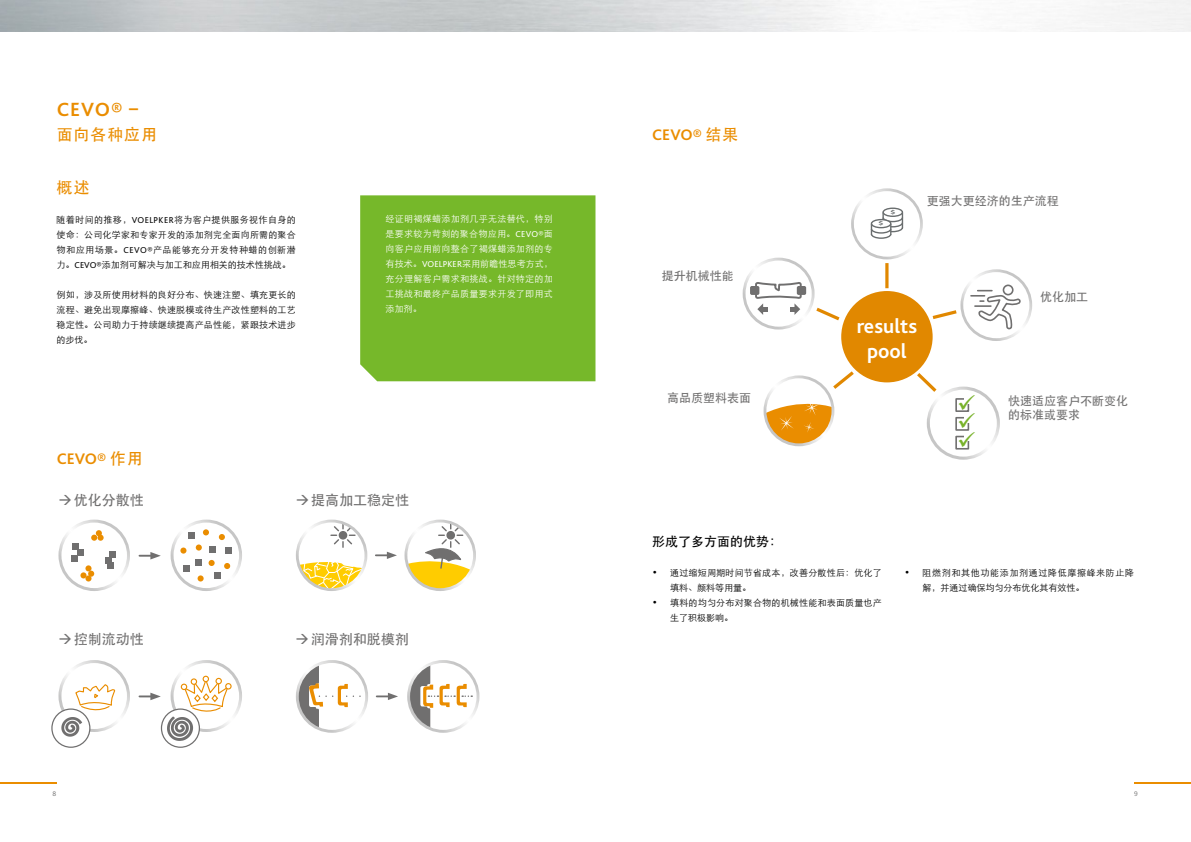
<style>
.page{position:relative;width:1191px;height:842px;background:#fff}
.page>*{position:absolute;margin:0;border:0;box-sizing:border-box;transform-origin:0 0}
.t1{font:23.6px/18.8px "Wingdings";color:#78b22b;text-align:justify}
.t2{font:700 21px/25.1px "Bliss 2";color:#fff;text-align:center}
.t3{font:700 20px "Bliss 2";color:#ea8d00}
.t4{font:700 16px "Bliss 2";color:#ea8d00}
.t5{font:500 16px "ST Heiti SC";letter-spacing:.05em;color:#ea8d00}
.t6{font:500 14px "ST Heiti SC";color:#706f6f}
.t7{font:500 13px "ST Heiti SC";color:#000}
.t8{font:500 12px/14px "ST Heiti SC";color:#706f6f}
.t9{font:300 9px/15px "ST Heiti SC";letter-spacing:.025em;color:#000;text-align:justify}
.t10{font:300 9px/15px "ST Heiti SC";letter-spacing:.035em;color:#fff;text-align:justify}
.t11{font:300 9px/15px "ST Heiti SC";letter-spacing:.07em;color:#000}
.t12{font:300 7px "Bliss 2";color:#706f6f}
.t13{font:700 5.6px "Bliss 2";color:#696d6e;scale:1.85 1}
.s1{font-family:"Bliss 2";font-weight:400}
.s2{font-family:"ST Heiti SC";font-weight:500}
</style>
<div class="page">
<svg style="left:331px;top:523px;width:24px;height:24px"></svg>
<svg style="left:297px;top:562px;width:66px;height:28px"></svg>
<div style="left:296px;top:520px;width:71px;height:71px;border:3px solid #fff;border-radius:50%"></div>
<svg style="left:139px;top:552px;width:22px;height:7px"></svg>
<div style="left:171px;top:520px;width:71px;height:71px;border:3px solid #fff;border-radius:50%"></div>
<div style="left:58px;top:520px;width:72px;height:71px;border:3px solid #fff;border-radius:50%"></div>
<svg style="left:203px;top:529px;width:6px;height:6px"></svg>
<svg style="left:219px;top:534px;width:6px;height:6px"></svg>
<div style="left:80px;top:572px;width:7px;height:6px;background:#ea8d00;border-radius:50%"></div>
<svg style="left:210px;top:546px;width:6px;height:6px"></svg>
<div style="left:196px;top:544px;width:6px;height:7px;background:#ea8d00;border-radius:50%"></div>
<div style="left:180px;top:547px;width:6px;height:7px;background:#ea8d00;border-radius:50%"></div>
<div style="left:208px;top:560px;width:7px;height:6px;background:#ea8d00;border-radius:50%"></div>
<svg style="left:91px;top:530px;width:13px;height:11px"></svg>
<div style="left:106px;top:557px;width:6px;height:7px;background:#706f6f"></div>
<svg style="left:108px;top:551px;width:7px;height:17px"></svg>
<div style="left:197px;top:575px;width:7px;height:6px;background:#ea8d00;border-radius:50%"></div>
<div style="left:85px;top:575px;width:7px;height:6px;background:#ea8d00;border-radius:50%"></div>
<svg style="left:183px;top:566px;width:6px;height:6px"></svg>
<svg style="left:88px;top:571px;width:6px;height:6px"></svg>
<svg style="left:214px;top:563px;width:16px;height:15px"></svg>
<div style="left:85px;top:565px;width:7px;height:6px;background:#ea8d00;border-radius:50%"></div>
<svg style="left:196px;top:560px;width:6px;height:6px"></svg>
<svg style="left:188px;top:532px;width:6px;height:6px"></svg>
<svg style="left:71px;top:543px;width:12px;height:18px"></svg>
<div style="left:225px;top:547px;width:6px;height:7px;background:#706f6f"></div>
<svg style="left:139px;top:693px;width:22px;height:7px"></svg>
<div style="left:171px;top:660px;width:71px;height:72px;border:3px solid #fff;border-radius:50%"></div>
<div style="left:58px;top:660px;width:72px;height:72px;border:3px solid #fff;border-radius:50%"></div>
<div style="left:225px;top:683px;width:7px;height:6px;border:1px solid #ea8d00;border-radius:50%"></div>
<svg style="left:161px;top:709px;width:38px;height:38px"></svg>
<div style="left:161px;top:708px;width:39px;height:40px;border:1px solid #706f6f;border-radius:50%"></div>
<svg style="left:167px;top:676px;width:64px;height:65px"></svg>
<div style="left:51px;top:708px;width:39px;height:40px;border:1px solid #706f6f;border-radius:50%"></div>
<svg style="left:61px;top:685px;width:54px;height:52px"></svg>
<svg style="left:376px;top:552px;width:21px;height:7px"></svg>
<div style="left:404px;top:520px;width:72px;height:71px;border:3px solid #fff;border-radius:50%"></div>
<svg style="left:406px;top:523px;width:68px;height:67px"></svg>
<svg style="left:408px;top:661px;width:70px;height:70px"></svg>
<div style="left:407px;top:660px;width:72px;height:73px;border:3px solid #fff;border-radius:50%"></div>
<div style="left:296px;top:660px;width:72px;height:73px;border:3px solid #fff;border-radius:50%"></div>
<svg style="left:377px;top:693px;width:21px;height:7px"></svg>
<svg style="left:408px;top:661px;width:64px;height:70px"></svg>
<svg style="left:297px;top:661px;width:66px;height:70px"></svg>
<div style="left:360px;top:195px;width:235px;height:186px;background:#76b82a"></div>
<div style="left:742px;top:258px;width:72px;height:72px;border:3px solid #fff;border-radius:50%"></div>
<div style="left:797px;top:286px;width:9px;height:9px;background:#706f6f;border-radius:2px"></div>
<div style="left:750px;top:286px;width:9px;height:9px;background:#706f6f;border-radius:2px"></div>
<svg style="left:755px;top:282px;width:47px;height:33px"></svg>
<div style="left:960px;top:269px;width:72px;height:72px;border:3px solid #fff;border-radius:50%"></div>
<div style="left:1002px;top:285px;width:11px;height:10px;border:2px solid #706f6f;border-radius:50%"></div>
<svg style="left:971px;top:290px;width:49px;height:40px"></svg>
<div style="left:851px;top:188px;width:71px;height:71px;border:3px solid #fff;border-radius:50%"></div>
<div style="left:882px;top:208px;width:21px;height:9px;border:1px solid #696d6e;border-radius:50%"></div>
<svg style="left:870px;top:213px;width:33px;height:26px"></svg>
<div style="left:841px;top:291px;width:91px;height:91px;background:#e18800;border-radius:50%"></div>
<div style="left:926px;top:387px;width:74px;height:73px;border:3px solid #fff;border-radius:50%"></div>
<div style="left:955px;top:398px;width:14px;height:14px;border:2px solid #706f6f"></div>
<div style="left:964px;top:397px;width:7px;height:6px;background:#fff"></div>
<div style="left:955px;top:417px;width:14px;height:14px;border:2px solid #706f6f"></div>
<div style="left:964px;top:416px;width:7px;height:6px;background:#fff"></div>
<div style="left:955px;top:436px;width:14px;height:14px;border:2px solid #706f6f"></div>
<div style="left:964px;top:435px;width:7px;height:6px;background:#fff"></div>
<hr style="left:885px;top:263px;width:3px;height:25px;background:#e18800">
<svg style="left:929px;top:310px;width:28px;height:11px"></svg>
<svg style="left:765px;top:368px;width:92px;height:77px"></svg>
<svg style="left:812px;top:305px;width:28px;height:16px"></svg>
<svg style="left:913px;top:370px;width:24px;height:22px"></svg>
<hr style="left:1134px;top:782px;width:57px;height:2px;background:#ea8d00">
<hr style="left:0;top:782px;width:57px;height:2px;background:#ea8d00">
<h3 class="t3" style="left:57px;top:97px;width:83px">CEVO® –</h3>
<h3 class="t5" style="left:57px;top:125px;width:101px">面向各种应用</h3>
<h3 class="t5" style="left:57px;top:178px;width:34px">概述</h3>
<p class="t9" style="left:57px;top:211px;width:241px">随着时间的推移，<span class="s1">VOELPKER</span>将为客户提供服务视作自身的使命：公司化学家和专家开发的添加剂完全面向所需的聚合物和应用场景。<span class="s1">CEVO®</span>产品能够充分开发特种蜡的创新潜力。<span class="s1">CEVO®</span>添加剂可解决与加工和应用相关的技术性挑战。</p>
<p class="t9" style="left:57px;top:286px;width:241px">例如，涉及所使用材料的良好分布、快速注塑、填充更长的流程、避免出现摩擦峰、快速脱模或待生产改性塑料的工艺稳定性。公司助力于持续继续提高产品性能，紧跟技术进步的步伐。</p>
<h3 class="t4" style="left:57px;top:448px;width:87px">CEVO® <span class="s2">作用</span></h3>
<p class="t10" style="left:386px;top:210px;width:169px">经证明褐煤蜡添加剂几乎无法替代，特别是要求较为苛刻的聚合物应用。<span class="s1">CEVO®</span>面向客户应用前向整合了褐煤蜡添加剂的专有技术。<span class="s1">VOELPKER</span>采用前瞻性思考方式，充分理解客户需求和挑战。针对特定的加工挑战和最终产品质量要求开发了即用式添加剂。</p>
<h3 class="t6" style="left:58px;top:493px;width:87px">→优化分散性</h3>
<h3 class="t6" style="left:58px;top:631px;width:87px">→控制流动性</h3>
<h3 class="t6" style="left:296px;top:493px;width:115px">→提高加工稳定性</h3>
<h3 class="t6" style="left:295px;top:631px;width:115px">→润滑剂和脱模剂</h3>
<h3 class="t4" style="left:652px;top:125px;width:87px">CEVO® <span class="s2">结果</span></h3>
<h3 class="t8" style="left:662px;top:269px;width:73px">提升机械性能</h3>
<h3 class="t8" style="left:667px;top:390px;width:85px">高品质塑料表面</h3>
<p class="t13" style="left:890px;top:208px;width:5px">$</p>
<p class="t13" style="left:878px;top:220px;width:5px">$</p>
<h3 class="t8" style="left:926px;top:193px;width:133px">更强大更经济的生产流程</h3>
<h2 class="t2" style="left:856px;top:313px;width:62px">results pool</h2>
<h3 class="t8" style="left:1040px;top:289px;width:49px">优化加工</h3>
<h1 class="t1" style="left:957px;top:395px;width:20px">✓ ✓ ✓</h1>
<h3 class="t8" style="left:1008px;top:393px;width:122px">快速适应客户不断变化的标准或要求</h3>
<h3 class="t7" style="left:652px;top:534px;width:131px">形成了多方面的优势：</h3>
<p class="t9" style="left:670px;top:564px;width:213px;text-indent:-18px">• 通过缩短周期时间节省成本，改善分散性后：优化了填料、颜料等用量。</p>
<p class="t9" style="left:670px;top:594px;width:213px;text-indent:-18px">• 填料的均匀分布对聚合物的机械性能和表面质量也产生了积极影响。</p>
<p class="t11" style="left:922px;top:565px;width:213px;text-indent:-18px">• 阻燃剂和其他功能添加剂通过降低摩擦峰来防止降解，并通过确保均匀分布优化其有效性。</p>
<p class="t12" style="left:52px;top:789px;width:5px">8</p>
<p class="t12" style="left:1134px;top:789px;width:5px">9</p>
</div>
